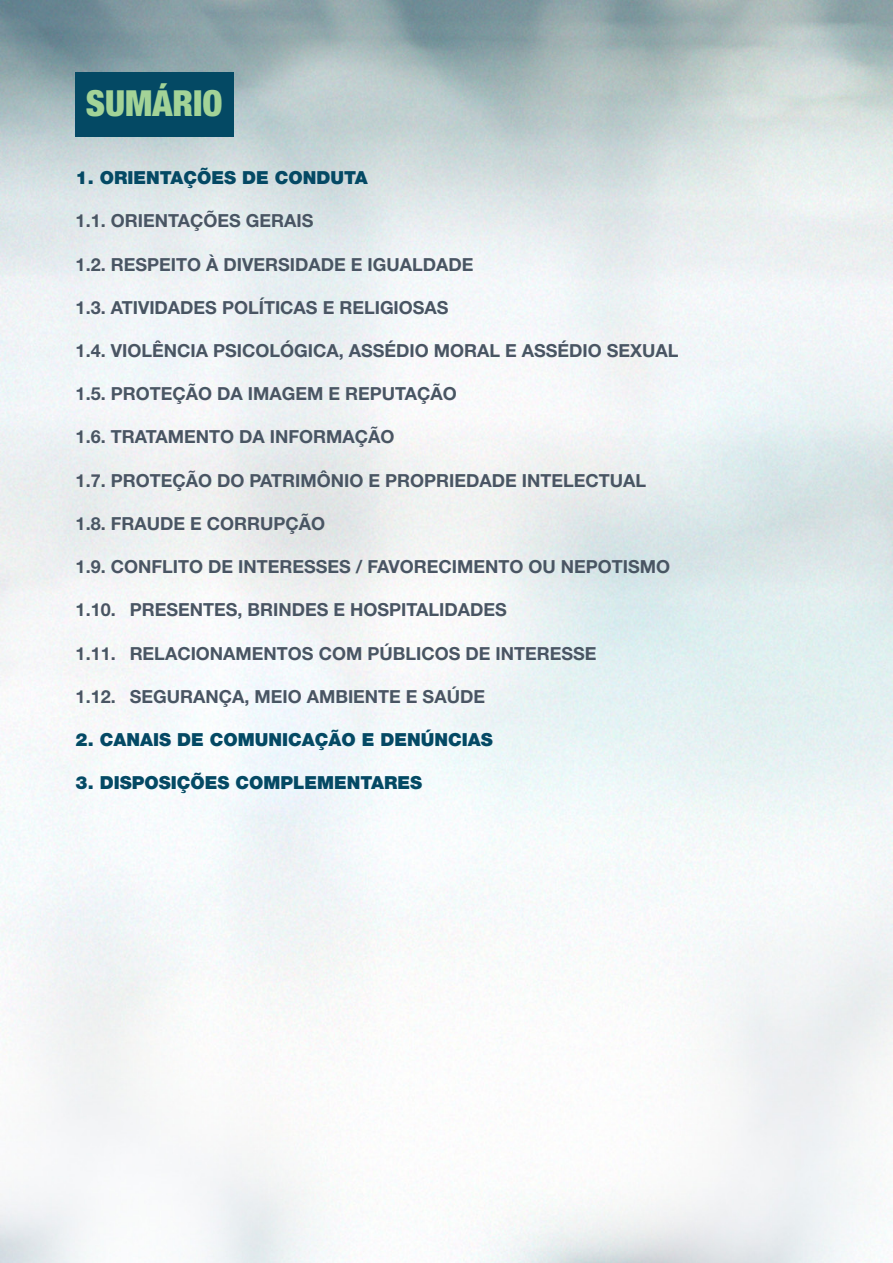
<style>
.page{position:relative;width:893px;height:1263px;background:#fff}
.page>*{position:absolute;margin:0;border:0;box-sizing:border-box;transform-origin:0 0}
.t1{font:900 condensed 36px "Helvetica Neue LT Std";color:#a3d397}
.t2{font:700 18px "Helvetica Neue LT Std";color:#495563}
.t3{font:900 18px "Helvetica Neue LT Std";color:#044964}
</style>
<div class="page">
<img style="left:0;top:0;width:893px;height:1263px">
<div style="left:76px;top:73px;width:158px;height:64px;background:#044964"></div>
<h1 class="t1" style="left:86px;top:81px;width:138px">SUMÁRIO</h1>
<p class="t3" style="left:76px;top:167px;width:294px">1. ORIENTAÇÕES DE CONDUTA</p>
<p class="t2" style="left:76px;top:210px;width:239px">1.1. ORIENTAÇÕES GERAIS</p>
<p class="t2" style="left:76px;top:253px;width:399px">1.2. RESPEITO À DIVERSIDADE E IGUALDADE</p>
<p class="t2" style="left:76px;top:296px;width:374px">1.3. ATIVIDADES POLÍTICAS E RELIGIOSAS</p>
<p class="t2" style="left:76px;top:339px;width:604px">1.4. VIOLÊNCIA PSICOLÓGICA, ASSÉDIO MORAL E ASSÉDIO SEXUAL</p>
<p class="t2" style="left:76px;top:383px;width:383px">1.5. PROTEÇÃO DA IMAGEM E REPUTAÇÃO</p>
<p class="t2" style="left:76px;top:426px;width:320px">1.6. TRATAMENTO DA INFORMAÇÃO</p>
<p class="t2" style="left:76px;top:469px;width:572px">1.7. PROTEÇÃO DO PATRIMÔNIO E PROPRIEDADE INTELECTUAL</p>
<p class="t2" style="left:76px;top:512px;width:251px">1.8. FRAUDE E CORRUPÇÃO</p>
<p class="t2" style="left:76px;top:555px;width:596px">1.9. CONFLITO DE INTERESSES / FAVORECIMENTO OU NEPOTISMO</p>
<p class="t2" style="left:76px;top:599px;width:433px">1.10. PRESENTES, BRINDES E HOSPITALIDADES</p>
<p class="t2" style="left:76px;top:642px;width:522px">1.11. RELACIONAMENTOS COM PÚBLICOS DE INTERESSE</p>
<p class="t2" style="left:76px;top:685px;width:411px">1.12. SEGURANÇA, MEIO AMBIENTE E SAÚDE</p>
<p class="t3" style="left:76px;top:729px;width:419px">2. CANAIS DE COMUNICAÇÃO E DENÚNCIAS</p>
<p class="t3" style="left:76px;top:772px;width:348px">3. DISPOSIÇÕES COMPLEMENTARES</p>
</div>
